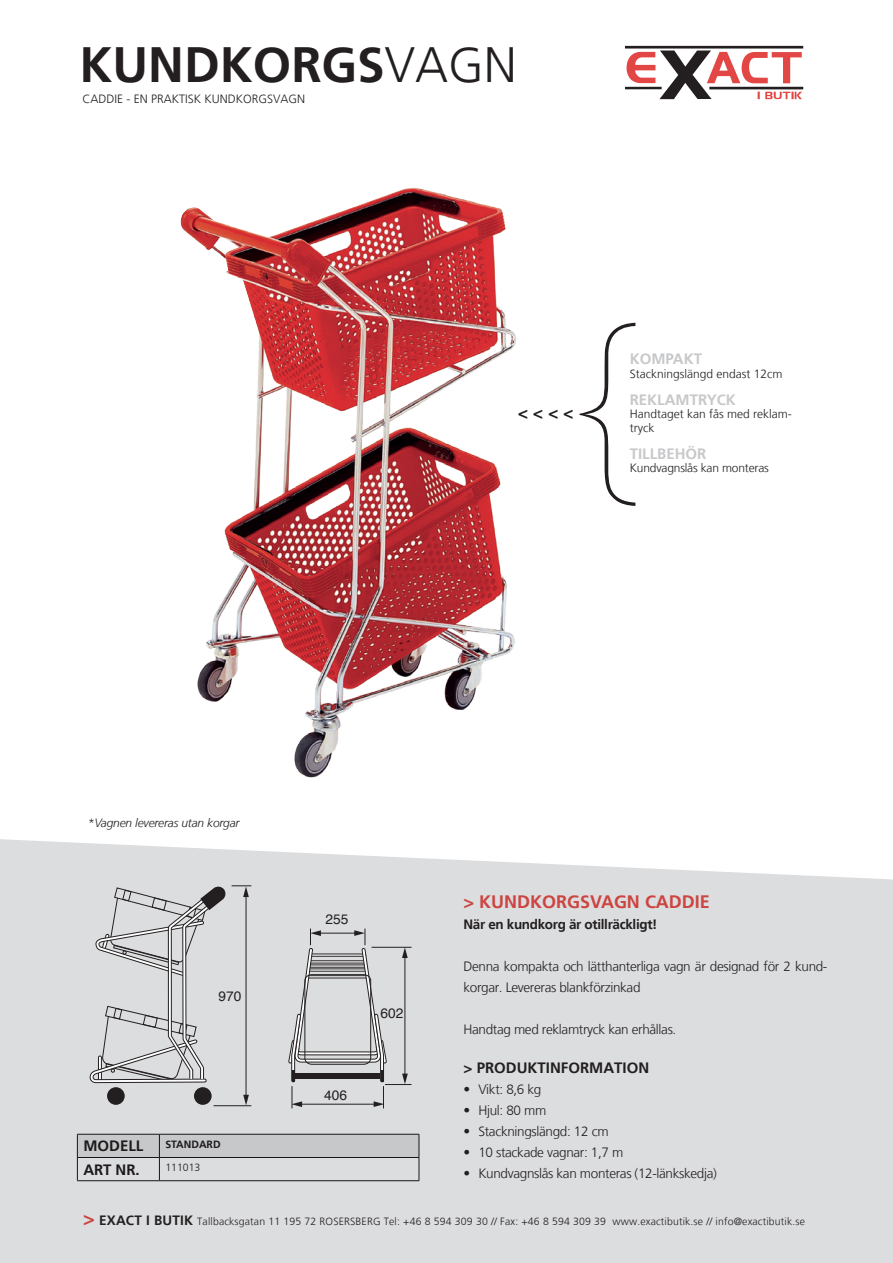
<style>
.page{position:relative;width:893px;height:1263px;background:#fff}
.page>*{position:absolute;margin:0;border:0;box-sizing:border-box;transform-origin:0 0}
.t1{font:184.65px "Didot LT Pro";color:#231f20}
.t2{font:700 49.5px "Frutiger LT";color:#231f20}
.Brödtext{font:700 18px "Frutiger LT";color:#cc4541}
.t3{font:700 17.1px "Frutiger LT";color:#231f20}
.Brödtext-2{font:700 15px "Frutiger LT";color:#231f20}
.t4{font:700 15px "Frutiger LT";color:#c7c8ca}
.t5{font:13.65px "Helvetica";color:#231f20}
.Brödtext-3{font:300 13.5px/21px "Frutiger LT";letter-spacing:-.025em;color:#231f20}
.Brödtext-4{font:700 13.5px "Frutiger LT";letter-spacing:-.025em;color:#231f20}
.Brödtext-5{font:300 12px/13.5px "Frutiger LT";color:#231f20}
.t6{font:italic 300 12px "Frutiger LT";letter-spacing:-.015em;color:#231f20}
.Brödtext-6{font:300 10.5px "Frutiger LT";letter-spacing:.015em;color:#231f20}
.t7{font:700 10.5px "Frutiger LT";color:#231f20}
.s1{font-weight:300}
.s2{font-weight:700;font-size:19.5px;color:#cc4541}
.s3{font-weight:700;font-size:13.5px}
</style>
<div class="page">
<div style="left:0;top:839px;width:893px;height:424px;background:#dcdddf"></div>
<hr style="left:77px;top:1180px;width:82px;height:1px;background:#191b1b">
<svg style="left:77px;top:1134px;width:343px;height:46px;background:#c8c9cb"></svg>
<hr style="left:159px;top:1180px;width:260px;height:1px;background:#191b1b">
<svg style="left:627px;top:51px;width:175px;height:48px"></svg>
<hr style="left:709px;top:87px;width:94px;height:2px;background:#231f20">
<hr style="left:625px;top:46px;width:178px;height:3px;background:#231f20">
<hr style="left:625px;top:87px;width:37px;height:2px;background:#231f20">
<img style="left:180px;top:188px;width:337px;height:590px">
<svg style="left:89px;top:883px;width:137px;height:228px;background:#c9c9cb"></svg>
<hr style="left:246px;top:895px;width:1px;height:202px;background:#231f20">
<svg style="left:243px;top:1095px;width:6px;height:10px"></svg>
<svg style="left:232px;top:885px;width:19px;height:12px"></svg>
<hr style="left:214px;top:1105px;width:37px;height:1px;background:#231f20">
<svg style="left:288px;top:928px;width:124px;height:180px;background:#c5c6c7"></svg>
<p class="t2" style="left:80px;top:36px;width:439px">KUNDKORGS<span class="s1">VAGN</span></p>
<p class="Brödtext-5" style="left:83px;top:92px;width:224px">CADDIE - EN PRAKTISK KUNDKORGSVAGN</p>
<p class="t1" style="left:573px;top:280px;width:63px">{</p>
<p class="t4" style="left:630px;top:350px;width:74px">KOMPAKT</p>
<p class="Brödtext-5" style="left:630px;top:367px;width:154px">Stackningslängd endast 12cm</p>
<p class="t4" style="left:630px;top:391px;width:108px">REKLAMTRYCK</p>
<p class="Brödtext-5" style="left:630px;top:408px;width:164px">Handtaget kan fås med reklam&shy;tryck</p>
<p class="t4" style="left:630px;top:445px;width:78px">TILLBEHÖR</p>
<p class="Brödtext-5" style="left:630px;top:462px;width:141px">Kundvagnslås kan monteras</p>
<p class="t3" style="left:573px;top:426px;width:57px;rotate:-180deg">&gt; &gt; &gt; &gt;</p>
<p class="t6" style="left:88px;top:815px;width:153px">*Vagnen levereras utan korgar</p>
<p class="t5" style="left:219px;top:987px;width:24px">970</p>
<p class="Brödtext-2" style="left:83px;top:1137px;width:61px">MODELL</p>
<p class="t7" style="left:165px;top:1138px;width:57px">STANDARD</p>
<p class="Brödtext-2" style="left:83px;top:1161px;width:58px">ART NR.</p>
<p class="Brödtext-6" style="left:165px;top:1162px;width:37px">111013</p>
<p class="t5" style="left:325px;top:910px;width:24px">255</p>
<p class="t5" style="left:324px;top:1086px;width:24px">406</p>
<p class="t5" style="left:380px;top:1004px;width:24px">602</p>
<p class="Brödtext" style="left:463px;top:891px;width:248px">&gt; KUNDKORGSVAGN CADDIE</p>
<p class="Brödtext-4" style="left:463px;top:916px;width:196px">När en kundkorg är otillräckligt!</p>
<p class="Brödtext-3" style="left:463px;top:956px;width:365px">Denna kompakta och lätthanterliga vagn är designad för 2 kund&shy;korgar. Levereras blankförzinkad</p>
<p class="Brödtext-3" style="left:463px;top:1019px;width:214px">Handtag med reklamtryck kan erhållas.</p>
<p class="Brödtext-2" style="left:463px;top:1059px;width:187px">&gt; PRODUKTINFORMATION</p>
<p class="Brödtext-3" style="left:463px;top:1079px;width:79px">• Vikt: 8,6 kg</p>
<p class="Brödtext-3" style="left:463px;top:1100px;width:84px">• Hjul: 80 mm</p>
<p class="Brödtext-3" style="left:463px;top:1121px;width:147px">• Stackningslängd: 12 cm</p>
<p class="Brödtext-3" style="left:463px;top:1142px;width:161px">• 10 stackade vagnar: 1,7 m</p>
<p class="Brödtext-3" style="left:463px;top:1163px;width:255px">• Kundvagnslås kan monteras (12-länkskedja)</p>
<p class="Brödtext-6" style="left:83px;top:1215px;width:723px"><span class="s2">&gt;</span> <span class="s3">EXACT I BUTIK</span> Tallbacksgatan 11 195 72 ROSERSBERG Tel: +46 8 594 309 30 // Fax: +46 8 594 309 39 www.exactibutik.se // info@exactibutik.se</p>
</div>
